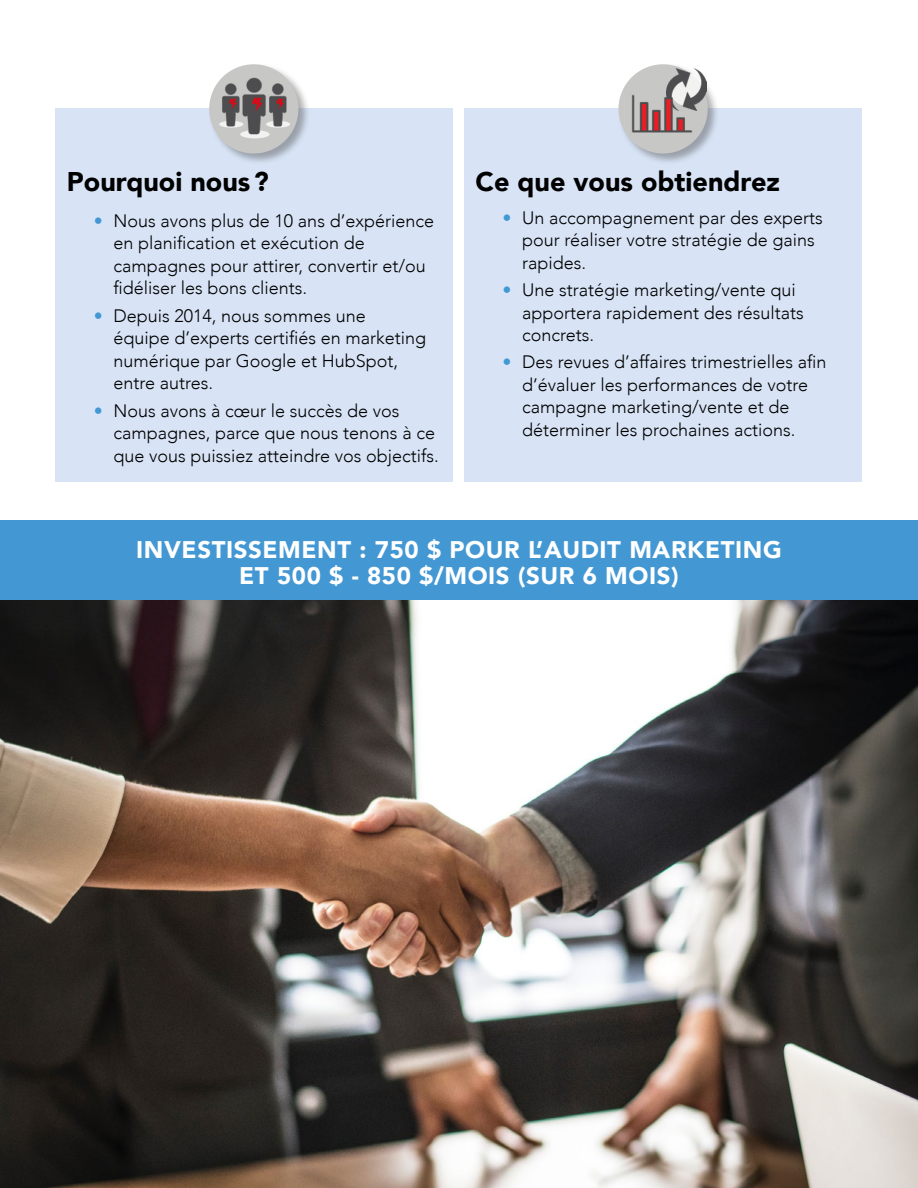
<style>
.page{position:relative;width:918px;height:1188px;background:#fff}
.page>*{position:absolute;margin:0;border:0;box-sizing:border-box;transform-origin:0 0}
.t1{font:900 27px "Avenir";color:#000}
.t2{font:900 24px/25.5px "Avenir";letter-spacing:.025em;color:#fff;text-align:center}
.t3{font:300 18px/22.5px "Avenir";color:#000}
.s1{color:#4398d4}
</style>
<div class="page">
<img style="left:0;top:600px;width:918px;height:588px">
<div style="left:0;top:521px;width:918px;height:79px;background:#4398d4"></div>
<div style="left:55px;top:108px;width:398px;height:374px;background:#d8e4f6"></div>
<div style="left:464px;top:108px;width:398px;height:374px;background:#d8e4f6"></div>
<div style="left:208px;top:63px;width:103px;height:103px;background:#4a4a49;opacity:.44"></div>
<div style="left:209px;top:64px;width:89px;height:90px;background:#c7c7c6;border-radius:50%"></div>
<svg style="left:240px;top:130px;width:30px;height:8px"></svg>
<svg style="left:219px;top:121px;width:24px;height:7px"></svg>
<svg style="left:266px;top:121px;width:24px;height:7px"></svg>
<img style="left:242px;top:77px;width:30px;height:57px">
<svg style="left:252px;top:98px;width:11px;height:14px"></svg>
<img style="left:221px;top:80px;width:23px;height:46px">
<svg style="left:229px;top:99px;width:8px;height:10px"></svg>
<img style="left:269px;top:80px;width:22px;height:46px">
<svg style="left:276px;top:99px;width:8px;height:10px"></svg>
<div style="left:617px;top:63px;width:103px;height:103px;background:#4a4a49;opacity:.44"></div>
<div style="left:619px;top:64px;width:89px;height:90px;background:#c7c7c6;border-radius:50%"></div>
<img style="left:674px;top:68px;width:33px;height:35px">
<img style="left:626px;top:77px;width:73px;height:73px">
<h1 class="t1" style="left:67px;top:158px;width:203px">Pourquoi nous?</h1>
<p class="t3" style="left:113px;top:210px;width:322px;text-indent:-19px"><span class="s1">•</span> Nous avons plus de 10 ans d’expérience en planification et exécution de campagnes pour attirer, convertir et/ou fidéliser les bons clients.</p>
<p class="t3" style="left:113px;top:304px;width:314px;text-indent:-19px"><span class="s1">•</span> Depuis 2014, nous sommes une équipe d’experts certifiés en marketing numérique par Google et HubSpot, entre autres.</p>
<p class="t3" style="left:113px;top:399px;width:327px;text-indent:-19px"><span class="s1">•</span> Nous avons à cœur le succès de vos campagnes, parce que nous tenons à ce que vous puissiez atteindre vos objectifs.</p>
<h1 class="t1" style="left:476px;top:158px;width:306px">Ce que vous obtiendrez</h1>
<p class="t3" style="left:522px;top:206px;width:302px;text-indent:-19px"><span class="s1">•</span> Un accompagnement par des experts pour réaliser votre stratégie de gains rapides.</p>
<p class="t3" style="left:522px;top:279px;width:283px;text-indent:-19px"><span class="s1">•</span> Une stratégie marketing/vente qui apportera rapidement des résultats concrets.</p>
<p class="t3" style="left:522px;top:351px;width:306px;text-indent:-19px"><span class="s1">•</span> Des revues d’affaires trimestrielles afin d’évaluer les performances de votre campagne marketing/vente et de déterminer les prochaines actions.</p>
<h2 class="t2" style="left:136px;top:536px;width:647px">INVESTISSEMENT : 750 $ POUR L’AUDIT MARKETING<br>ET 500 $ - 850 $/MOIS (SUR 6 MOIS)</h2>
</div>
